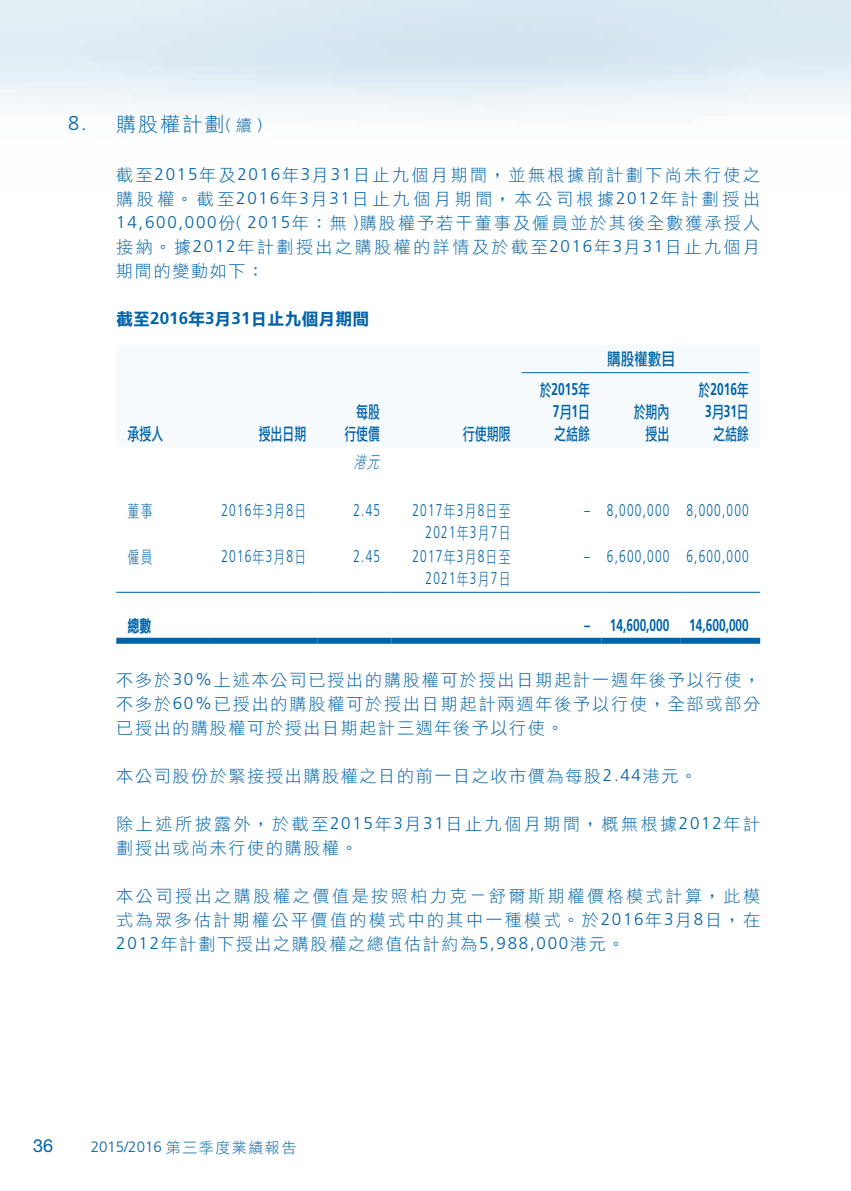
<style>
.page{position:relative;width:851px;height:1191px;background:#fff}
.page>*{position:absolute;margin:0;border:0;box-sizing:border-box;transform-origin:0 0}
.t1{font:20px "DF Li Hei Lt HK BF";letter-spacing:.1em;color:#0062a7}
.t2{font:18px "Helvetica Neue LT Std";color:#0062a7}
.t3{font:17px/24px "DF Li Hei Lt HK BF";letter-spacing:.11em;color:#0062a7;text-align:justify}
.t4{font:300 17px/22px "Frutiger LT Std";letter-spacing:.1em;color:#0062a7;text-align:right;scale:.7 1}
.t5{font:17px/24px "DF Li Hei Lt HK BF";letter-spacing:.15em;color:#0062a7}
.t6{font:700 17px/22px "Frutiger LT Std";color:#0062a7;text-align:right;scale:.7 1}
.t7{font:17px/22px "DF Li Hei Md HK BF";color:#0062a7;text-align:right;scale:.7 1}
.t8{font:17px "DF Li Hei Bd HK BF";color:#0062a7}
.t9{font:17px "DF Li Hei Md HK BF";color:#0062a7;scale:.8 1}
.t10{font:17px "DF Li Hei Lt HK BF";letter-spacing:.11em;color:#0062a7;scale:.7 1}
.t11{font:italic 17px "DF Li Hei Lt HK BF";color:#0062a7;scale:.7 1}
.t12{font:17px "DF Li Hei Bd HK BF";color:#0062a7;scale:.7 1}
.t13{font:300 15px "Frutiger LT Std";color:#0062a7}
.s1{font-family:"Frutiger LT Std";font-weight:300}
.s2{font-size:16px}
.s3{font-family:"Frutiger LT Std";font-weight:700}
.s4{font-family:"DF Li Hei Md HK BF";font-weight:400}
.s5{font-family:"DF Li Hei Lt HK BF";font-weight:400}
</style>
<div class="page">
<hr style="left:522px;top:372px;width:226px;height:1px;background:#0062a7">
<hr style="left:116px;top:592px;width:94px;height:1px;background:#0062a7">
<hr style="left:210px;top:592px;width:107px;height:1px;background:#0062a7">
<hr style="left:317px;top:592px;width:74px;height:1px;background:#0062a7">
<hr style="left:391px;top:592px;width:131px;height:1px;background:#0062a7">
<hr style="left:522px;top:592px;width:79px;height:1px;background:#0062a7">
<hr style="left:601px;top:592px;width:79px;height:1px;background:#0062a7">
<hr style="left:680px;top:592px;width:80px;height:1px;background:#0062a7">
<div style="left:116px;top:638px;width:94px;height:6px;background:#0062a7"></div>
<div style="left:210px;top:638px;width:107px;height:6px;background:#0062a7"></div>
<div style="left:317px;top:638px;width:74px;height:6px;background:#0062a7"></div>
<div style="left:391px;top:638px;width:131px;height:6px;background:#0062a7"></div>
<div style="left:522px;top:638px;width:79px;height:6px;background:#0062a7"></div>
<div style="left:601px;top:638px;width:79px;height:6px;background:#0062a7"></div>
<div style="left:680px;top:638px;width:80px;height:6px;background:#0062a7"></div>
<p class="t1" style="left:68px;top:114px;width:203px"><span class="s1">8.</span> 購股權計劃<span class="s2">（續）</span></p>
<p class="t3" style="left:116px;top:164px;width:645px">截至<span class="s1">2015</span>年及<span class="s1">2016</span>年<span class="s1">3</span>月<span class="s1">31</span>日止九個月期間，並無根據前計劃下尚未行使之購股權。截至<span class="s1">2016</span>年<span class="s1">3</span>月<span class="s1">31</span>日止九個月期間，本公司根據<span class="s1">2012</span>年計劃授出<span class="s1">14,600,000</span>份（<span class="s1">2015</span>年：無）購股權予若干董事及僱員並於其後全數獲承授人接納。據<span class="s1">2012</span>年計劃授出之購股權的詳情及於截至<span class="s1">2016</span>年<span class="s1">3</span>月<span class="s1">31</span>日止九個月期間的變動如下：</p>
<p class="t8" style="left:116px;top:310px;width:255px">截至<span class="s3">2016</span>年<span class="s3">3</span>月<span class="s3">31</span>日止九個月期間</p>
<p class="t9" style="left:607px;top:351px;width:86px">購股權數目</p>
<p class="t7" style="left:128px;top:423px;width:53px">承授人</p>
<p class="t7" style="left:259px;top:423px;width:70px">授出日期</p>
<p class="t7" style="left:344px;top:401px;width:53px">每股行使價</p>
<p class="t11" style="left:354px;top:454px;width:43px">港元</p>
<p class="t7" style="left:463px;top:423px;width:69px">行使期限</p>
<p class="t6" style="left:539px;top:378px;width:73px"><span class="s4">於</span>2015<span class="s4">年<br></span>7<span class="s4">月</span>1<span class="s4">日</span></p>
<p class="t7" style="left:554px;top:423px;width:53px">之結餘</p>
<p class="t7" style="left:633px;top:401px;width:53px">於期內授出</p>
<p class="t6" style="left:698px;top:378px;width:73px;text-align:center"><span class="s4">於</span>2016<span class="s4">年<br></span>3<span class="s4">月</span>31<span class="s4">日</span></p>
<p class="t7" style="left:713px;top:423px;width:53px">之結餘</p>
<p class="t10" style="left:128px;top:502px;width:37px">董事</p>
<p class="t4" style="left:221px;top:499px;width:123px">2016<span class="s5">年</span>3<span class="s5">月</span>8<span class="s5">日</span></p>
<p class="t4" style="left:353px;top:499px;width:40px">2.45</p>
<p class="t4" style="left:412px;top:499px;width:142px">2017<span class="s5">年</span>3<span class="s5">月</span>8<span class="s5">日至<br></span>2021<span class="s5">年</span>3<span class="s5">月</span>7<span class="s5">日</span></p>
<p class="t4" style="left:584px;top:499px;width:237px">– 8,000,000 8,000,000</p>
<p class="t10" style="left:128px;top:548px;width:37px">僱員</p>
<p class="t4" style="left:221px;top:545px;width:123px">2016<span class="s5">年</span>3<span class="s5">月</span>8<span class="s5">日</span></p>
<p class="t4" style="left:353px;top:545px;width:40px">2.45</p>
<p class="t4" style="left:412px;top:545px;width:142px">2017<span class="s5">年</span>3<span class="s5">月</span>8<span class="s5">日至<br></span>2021<span class="s5">年</span>3<span class="s5">月</span>7<span class="s5">日</span></p>
<p class="t4" style="left:584px;top:545px;width:237px">– 6,600,000 6,600,000</p>
<p class="t12" style="left:128px;top:617px;width:35px">總數</p>
<p class="t6" style="left:584px;top:614px;width:237px">– 14,600,000 14,600,000</p>
<p class="t3" style="left:116px;top:669px;width:645px">不多於<span class="s1">30%</span>上述本公司已授出的購股權可於授出日期起計一週年後予以行使，不多於<span class="s1">60%</span>已授出的購股權可於授出日期起計兩週年後予以行使，全部或部分已授出的購股權可於授出日期起計三週年後予以行使。</p>
<p class="t3" style="left:116px;top:765px;width:582px">本公司股份於緊接授出購股權之日的前一日之收市價為每股<span class="s1">2.44</span>港元。</p>
<p class="t5" style="left:116px;top:813px;width:645px">除上述所披露外，於截至<span class="s1">2015</span>年<span class="s1">3</span>月<span class="s1">31</span>日止九個月期間，概無根據<span class="s1">2012</span>年計劃授出或尚未行使的購股權。</p>
<p class="t3" style="left:116px;top:885px;width:645px">本公司授出之購股權之價值是按照柏力克－舒爾斯期權價格模式計算，此模式為眾多估計期權公平價值的模式中的其中一種模式。於<span class="s1">2016</span>年<span class="s1">3</span>月<span class="s1">8</span>日，在<span class="s1">2012</span>年計劃下授出之購股權之總值估計約為<span class="s1">5,988,000</span>港元。</p>
<p class="t2" style="left:33px;top:1135px;width:22px">36</p>
<p class="t13" style="left:91px;top:1138px;width:207px">2015/2016 <span class="s5">第三季度業績報告</span></p>
</div>
